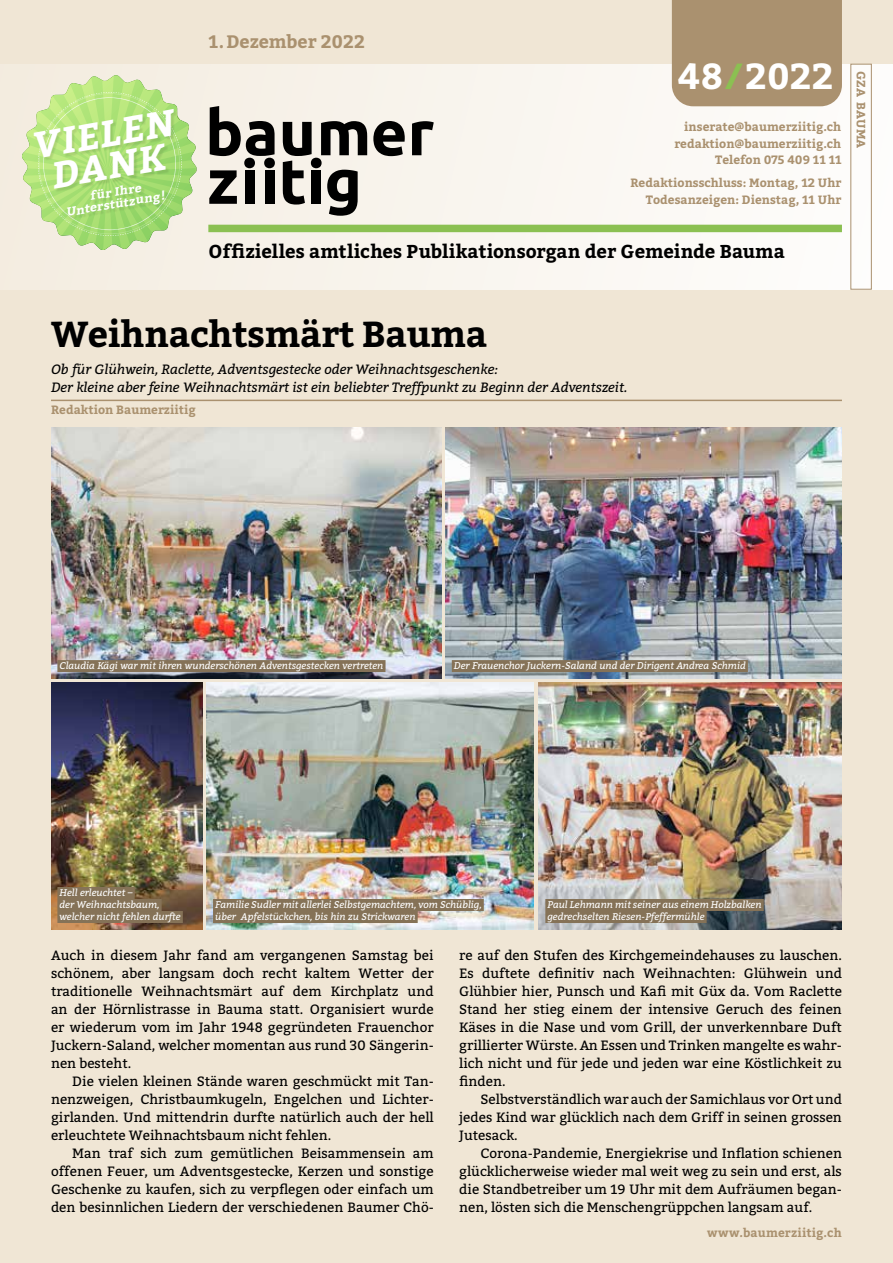
<style>
.page{position:relative;width:893px;height:1263px;background:#f0e6d5}
.page>*{position:absolute;margin:0;border:0;box-sizing:border-box;transform-origin:0 0}
.t1{font:italic 700 36.9px/32.5px "Bitter";color:#fff;text-align:center}
.t2{font:700 36px "Bitter";letter-spacing:-.01em;color:#000}
.t3{font:700 36px "Bitter";color:#fff}
.t4{font:700 18.6px "Bitter";color:#000}
.t5{font:700 18px "Bitter";color:#aa916f}
.t6{font:13.5px/18px "Bitter";color:#000;text-align:justify}
.t7{font:italic 13.5px/18px "Bitter";color:#000}
.t8{font:700 12px/16.5px "Bitter";color:#aa916f;text-align:right}
.t9{font:700 12px "Bitter";letter-spacing:.02em;color:#aa916f}
.t10{font:italic 700 11.7px/11.7px "Bitter";color:#fff;text-align:center;scale:1.06 1}
.t11{font:italic 9.75px/12px "Bitter";color:#fff}
.s1{color:#8bc052}
</style>
<div class="page">
<div style="left:0;top:64px;width:893px;height:226px;background:linear-gradient(to right,#f3ecdf,#fdfcfa)"></div>
<div style="left:208px;top:225px;width:634px;height:7px;background:#8bc052"></div>
<div style="left:850px;top:64px;width:22px;height:226px;border:1px solid #aa916f"></div>
<svg style="left:373px;top:121px;width:32px;height:35px"></svg>
<svg style="left:412px;top:121px;width:22px;height:34px"></svg>
<svg style="left:209px;top:106px;width:66px;height:98px;background:#87847e"></svg>
<div style="left:265px;top:170px;width:9px;height:34px;background:#000"></div>
<svg style="left:283px;top:121px;width:84px;height:95px;background:#84827d"></svg>
<div style="left:672px;top:0;width:170px;height:106px;background:#aa916f"></div>
<svg style="left:22px;top:75px;width:175px;height:175px"></svg>
<img style="left:34px;top:103px;width:146px;height:108px">
<img style="left:67px;top:177px;width:103px;height:48px">
<hr style="left:51px;top:400px;width:791px;height:1px;background:#aa916f">
<img style="left:51px;top:427px;width:390px;height:251px">
<img style="left:445px;top:427px;width:397px;height:251px">
<img style="left:539px;top:682px;width:303px;height:247px">
<img style="left:51px;top:682px;width:151px;height:247px">
<div style="left:57px;top:660px;width:329px;height:12px;background:#857257"></div>
<div style="left:452px;top:660px;width:296px;height:12px;background:#857257"></div>
<div style="left:57px;top:887px;width:78px;height:12px;background:#857257"></div>
<div style="left:57px;top:899px;width:105px;height:12px;background:#857257"></div>
<div style="left:57px;top:911px;width:126px;height:12px;background:#857257"></div>
<div style="left:545px;top:899px;width:219px;height:12px;background:#857257"></div>
<div style="left:545px;top:911px;width:162px;height:12px;background:#857257"></div>
<img style="left:207px;top:682px;width:327px;height:247px">
<div style="left:213px;top:899px;width:271px;height:12px;background:#857257"></div>
<div style="left:213px;top:911px;width:205px;height:12px;background:#857257"></div>
<h1 class="t1" style="left:29px;top:130px;width:144px;rotate:-10deg">VIELEN<br>DANK</h1>
<p class="t10" style="left:63px;top:195px;width:96px;rotate:-10deg">für Ihre<br>Unterstützung !</p>
<h3 class="t5" style="left:208px;top:28px;width:158px">1.Dezember 2022</h3>
<h2 class="t3" style="left:678px;top:48px;width:157px">48<span class="s1">/</span>2022</h2>
<p class="t8" style="left:674px;top:118px;width:169px">inserate@baumerziitig.ch redaktion@baumerziitig.ch<br>Telefon 075 409 11 11</p>
<p class="t8" style="left:630px;top:174px;width:212px">Redaktionsschluss: Montag, 12 Uhr<br>Todesanzeigen: Dienstag, 11 Uhr</p>
<h3 class="t4" style="left:208px;top:237px;width:578px">Offizielles amtliches Publikationsorgan der Gemeinde Bauma</h3>
<p class="t8" style="left:870px;top:71px;width:79px;rotate:90deg">GZA BAUMA</p>
<h2 class="t2" style="left:51px;top:307px;width:438px">Weihnachtsmärt Bauma</h2>
<p class="t7" style="left:51px;top:359px;width:578px">Ob für Glühwein, Raclette, Adventsgestecke oder Weihnachtsgeschenke:<br>Der kleine aber feine Weihnachtsmärt ist ein beliebter Treffpunkt zu Beginn der Adventszeit.</p>
<p class="t8" style="left:51px;top:401px;width:146px">Redaktion Baumerziitig</p>
<p class="t11" style="left:60px;top:659px;width:325px">Claudia Kägi war mit ihren wunderschönen Adventsgestecken vertreten</p>
<p class="t11" style="left:454px;top:659px;width:293px">Der Frauenchor Juckern-Saland und der Dirigent Andrea Schmid</p>
<p class="t11" style="left:60px;top:886px;width:123px">Hell erleuchtet –<br>der Weihnachtsbaum, welcher nicht fehlen durfte</p>
<p class="t11" style="left:215px;top:898px;width:268px">Familie Sudler mit allerlei Selbstgemachtem, vom Schüblig, über Apfelstückchen, bis hin zu Strickwaren</p>
<p class="t11" style="left:547px;top:898px;width:216px">Paul Lehmann mit seiner aus einem Holzbalken gedrechselten Riesen-Pfeffermühle</p>
<p class="t6" style="left:51px;top:945px;width:384px">Auch in diesem Jahr fand am vergangenen Samstag bei schönem, aber langsam doch recht kaltem Wetter der traditionelle Weihnachtsmärt auf dem Kirchplatz und an der Hörnlistrasse in Bauma statt. Organisiert wurde er wiederum vom im Jahr 1948 gegründeten Frauenchor Juckern-Saland, welcher momentan aus rund 30 Sängerin&shy;nen besteht.</p>
<p class="t6" style="left:51px;top:1071px;width:384px;text-indent:21px">Die vielen kleinen Stände waren geschmückt mit Tan&shy;nenzweigen, Christbaumkugeln, Engelchen und Lichter&shy;girlanden. Und mittendrin durfte natürlich auch der hell erleuchtete Weihnachtsbaum nicht fehlen.</p>
<p class="t6" style="left:51px;top:1143px;width:384px;text-indent:21px">Man traf sich zum gemütlichen Beisammensein am offenen Feuer, um Adventsgestecke, Kerzen und sonstige Geschenke zu kaufen, sich zu verpflegen oder einfach um den besinnlichen Liedern der verschiedenen Baumer Chö-</p>
<p class="t6" style="left:459px;top:945px;width:384px">re auf den Stufen des Kirchgemeindehauses zu lauschen.<br>Es duftete definitiv nach Weihnachten: Glühwein und Glühbier hier, Punsch und Kafi mit Güx da. Vom Raclette Stand her stieg einem der intensive Geruch des feinen Käses in die Nase und vom Grill, der unverkennbare Duft grillierter Würste. An Essen und Trinken mangelte es wahr&shy;lich nicht und für jede und jeden war eine Köstlichkeit zu finden.</p>
<p class="t6" style="left:459px;top:1089px;width:384px;text-indent:21px">Selbstverständlich war auch der Samichlaus vor Ort und jedes Kind war glücklich nach dem Griff in seinen grossen Jutesack.</p>
<p class="t6" style="left:459px;top:1143px;width:384px;text-indent:21px">Corona-Pandemie, Energiekrise und Inflation schienen glücklicherweise wieder mal weit weg zu sein und erst, als die Standbetreiber um 19 Uhr mit dem Aufräumen began&shy;nen, lösten sich die Menschengrüppchen langsam auf.</p>
<p class="t9" style="left:707px;top:1224px;width:136px">www.baumerziitig.ch</p>
</div>
